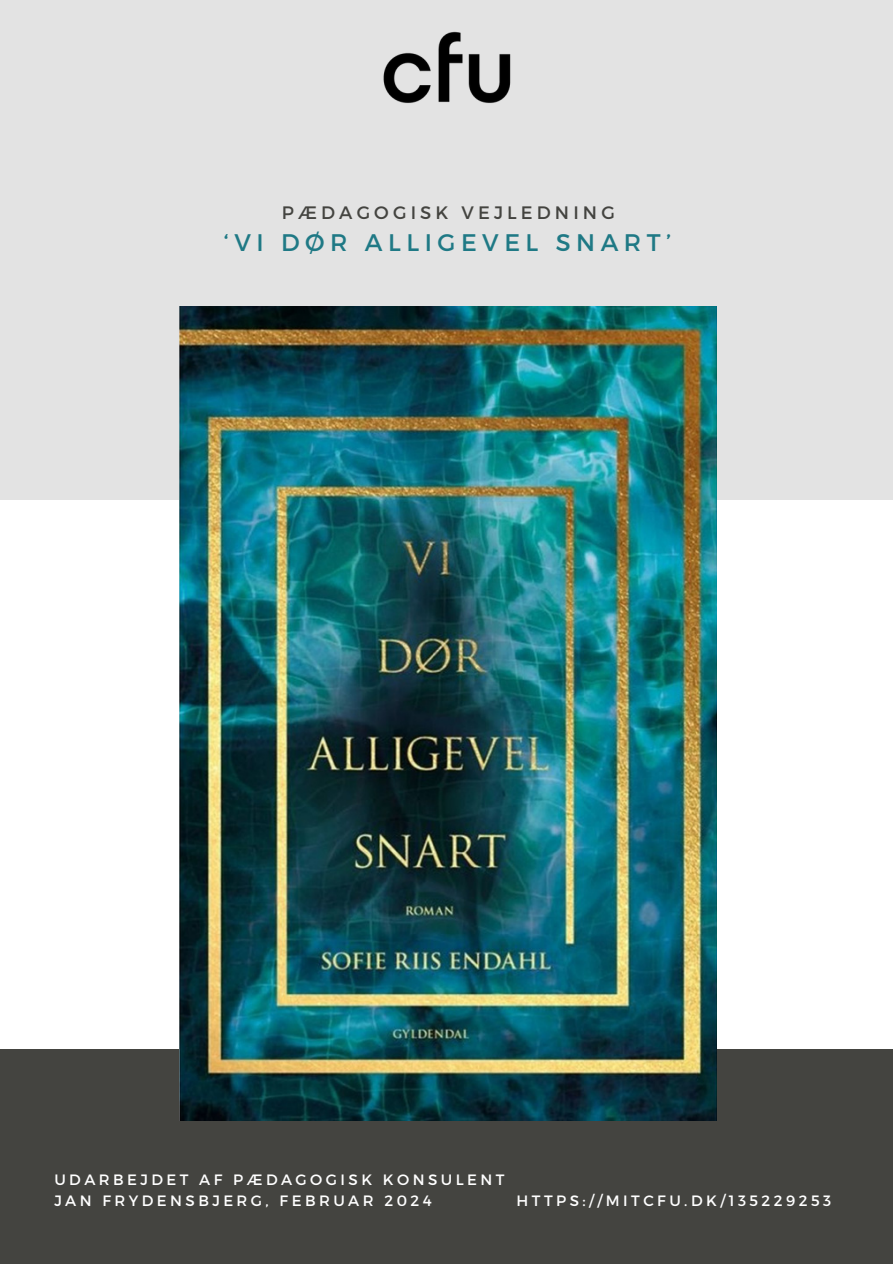
<style>
.page{position:relative;width:893px;height:1264px;background:#fff}
.page>*{position:absolute;margin:0;border:0;box-sizing:border-box;transform-origin:0 0}
.t1{font:24px "Montserrat";letter-spacing:.23em;color:#1f7985}
.t2{font:18px "Montserrat";letter-spacing:.23em;color:#444440}
.t3{font:15px "Montserrat";letter-spacing:.23em;color:#fff}
</style>
<div class="page">
<div style="left:0;top:0;width:892px;height:499px;background:#e3e3e3"></div>
<div style="left:0;top:1049px;width:892px;height:214px;background:#444440"></div>
<img style="left:383px;top:31px;width:128px;height:72px">
<img style="left:180px;top:307px;width:536px;height:813px">
<p class="t2" style="left:282px;top:201px;width:334px">PÆDAGOGISK VEJLEDNING</p>
<p class="t1" style="left:224px;top:227px;width:449px">‘VI DØR ALLIGEVEL SNART’</p>
<p class="t3" style="left:54px;top:1170px;width:451px">UDARBEJDET AF PÆDAGOGISK KONSULENT</p>
<p class="t3" style="left:54px;top:1190px;width:379px">JAN FRYDENSBJERG, FEBRUAR 2024</p>
<h1 class="t3" style="left:516px;top:1190px;width:316px">HTTPS://MITCFU.DK/135229253</h1>
</div>
